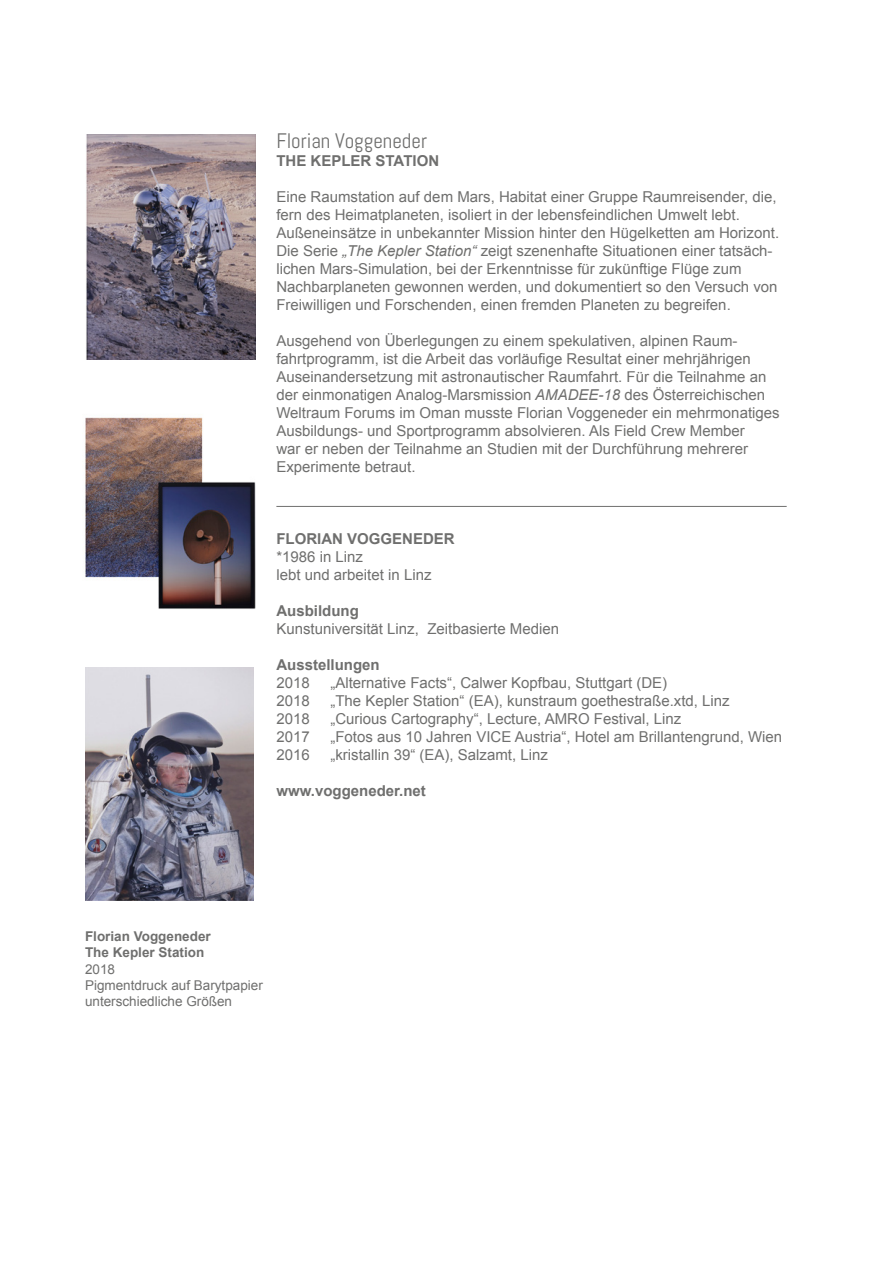
<style>
.page{position:relative;width:893px;height:1263px;background:#fff}
.page>*{position:absolute;margin:0;border:0;box-sizing:border-box;transform-origin:0 0}
.t1{font:21px "Abel";color:#6f6f6e}
.t2{font:15px/18px "Arial";color:#6f6f6e}
.t3{font:700 15px "Arial";color:#6f6f6e}
.t4{font:13.5px/16.2px "Arial";color:#6f6f6e}
.t5{font:700 13.5px/16.2px "Arial";color:#6f6f6e}
.s1{font-style:italic}
</style>
<div class="page">
<img style="left:86px;top:134px;width:169px;height:225px">
<img style="left:85px;top:667px;width:169px;height:233px">
<img style="left:85px;top:417px;width:171px;height:192px">
<hr style="left:276px;top:506px;width:511px;height:1px;background:#6f6f6e">
<h1 class="t1" style="left:276px;top:128px;width:152px">Florian Voggeneder</h1>
<p class="t3" style="left:276px;top:151px;width:164px">THE KEPLER STATION</p>
<p class="t2" style="left:276px;top:188px;width:504px">Eine Raumstation auf dem Mars, Habitat einer Gruppe Raumreisender, die, fern des Heimatplaneten, isoliert in der lebensfeindlichen Umwelt lebt.<br>Außeneinsätze in unbekannter Mission hinter den Hügelketten am Horizont.<br>Die Serie <span class="s1">„The Kepler Station“</span> zeigt szenenhafte Situationen einer tatsäch&shy;lichen Mars-Simulation, bei der Erkenntnisse für zukünftige Flüge zum Nachbarplaneten gewonnen werden, und dokumentiert so den Versuch von Freiwilligen und Forschenden, einen fremden Planeten zu begreifen.</p>
<p class="t2" style="left:276px;top:332px;width:505px">Ausgehend von Überlegungen zu einem spekulativen, alpinen Raum&shy;fahrtprogramm, ist die Arbeit das vorläufige Resultat einer mehrjährigen Auseinandersetzung mit astronautischer Raumfahrt. Für die Teilnahme an der einmonatigen Analog-Marsmission <span class="s1">AMADEE-18</span> des Österreichischen Weltraum Forums im Oman musste Florian Voggeneder ein mehrmonatiges Ausbildungs- und Sportprogramm absolvieren. Als Field Crew Member<br>war er neben der Teilnahme an Studien mit der Durchführung mehrerer Experimente betraut.</p>
<p class="t3" style="left:276px;top:529px;width:180px">FLORIAN VOGGENEDER</p>
<p class="t2" style="left:276px;top:548px;width:157px">*1986 in Linz<br>lebt und arbeitet in Linz</p>
<p class="t3" style="left:276px;top:601px;width:84px">Ausbildung</p>
<p class="t2" style="left:276px;top:620px;width:284px">Kunstuniversität Linz, Zeitbasierte Medien</p>
<p class="t3" style="left:276px;top:655px;width:105px">Ausstellungen</p>
<p class="t2" style="left:276px;top:674px;width:35px">2018</p>
<p class="t2" style="left:330px;top:674px;width:338px">„Alternative Facts“, Calwer Kopfbau, Stuttgart (DE)</p>
<p class="t2" style="left:276px;top:692px;width:35px">2018</p>
<p class="t2" style="left:330px;top:692px;width:401px">„The Kepler Station“ (EA), kunstraum goethestraße.xtd, Linz</p>
<p class="t2" style="left:276px;top:710px;width:35px">2018</p>
<p class="t2" style="left:330px;top:710px;width:352px">„Curious Cartography“, Lecture, AMRO Festival, Linz</p>
<p class="t2" style="left:276px;top:728px;width:35px">2017</p>
<p class="t2" style="left:330px;top:728px;width:453px">„Fotos aus 10 Jahren VICE Austria“, Hotel am Brillantengrund, Wien</p>
<p class="t2" style="left:276px;top:746px;width:35px">2016</p>
<p class="t2" style="left:330px;top:746px;width:219px">„kristallin 39“ (EA), Salzamt, Linz</p>
<p class="t3" style="left:276px;top:781px;width:151px">www.voggeneder.net</p>
<p class="t5" style="left:85px;top:929px;width:127px">Florian Voggeneder<br>The Kepler Station</p>
<p class="t4" style="left:85px;top:961px;width:179px">2018<br>Pigmentdruck auf Barytpapier unterschiedliche Größen</p>
</div>
